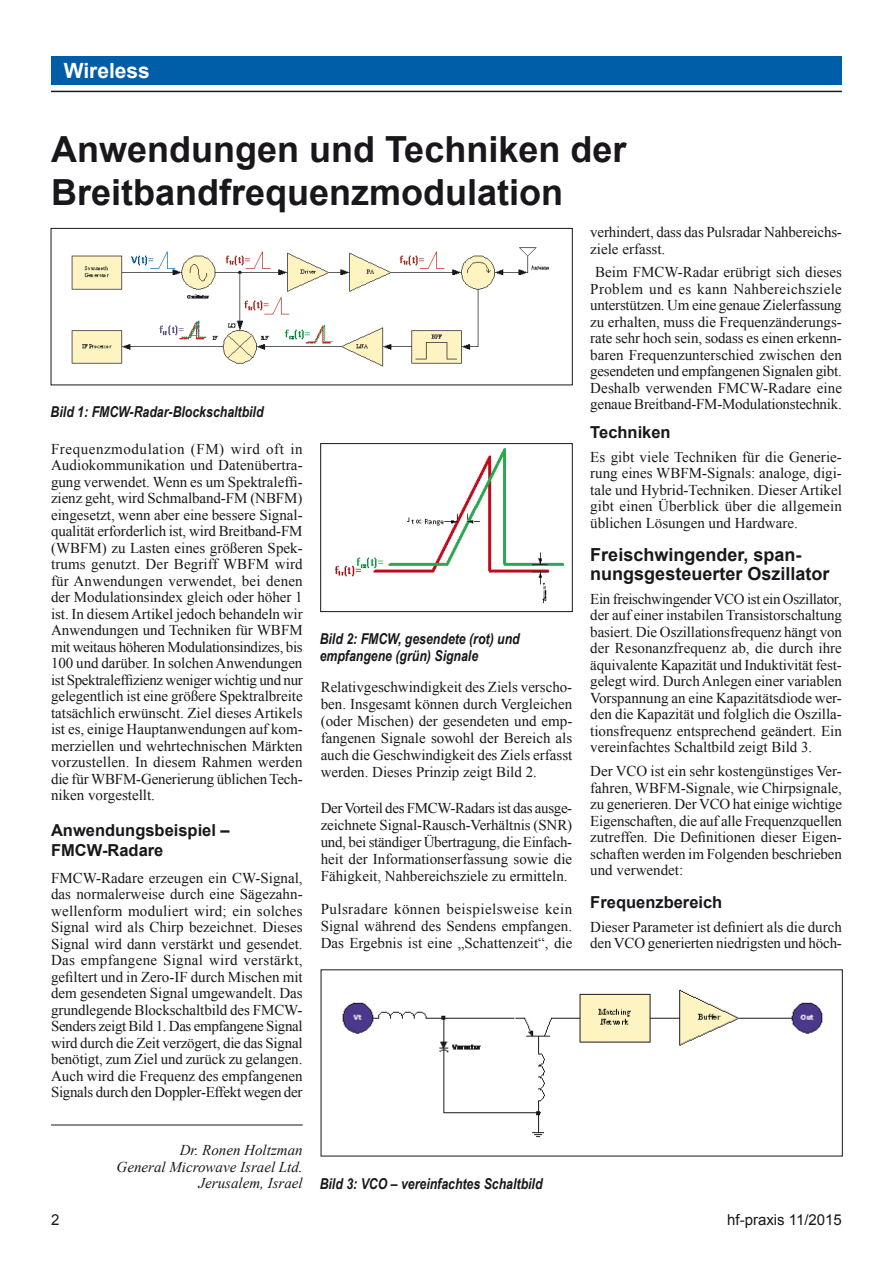
<style>
.page{position:relative;width:893px;height:1263px;background:#fff}
.page>*{position:absolute;margin:0;border:0;box-sizing:border-box;transform-origin:0 0}
.t1{font:700 36px/43.2px "Arial";color:#1a171c}
.t2{font:700 21px "Arial";color:#fff}
.t3{font:700 18px/19.5px "Arial";color:#1a171c}
.t4{font:700 16.5px/19.5px "Arial";color:#1a171c}
.t5{font:15px/16.5px "Times New Roman";color:#1a171c;text-align:justify}
.t6{font:italic 700 15px/16.5px "Arial Narrow";color:#1a171c}
.t7{font:italic 15px/16.5px "Times New Roman";color:#1a171c;text-align:right}
.t8{font:15px "Arial";color:#1a171c}
</style>
<div class="page">
<hr style="left:51px;top:91px;width:791px;height:1px;background:#1a171c">
<div style="left:51px;top:56px;width:791px;height:29px;background:#005da8"></div>
<hr style="left:51px;top:1124px;width:252px;height:1px;background:#1a171c">
<img style="left:71px;top:247px;width:479px;height:120px">
<div style="left:51px;top:228px;width:522px;height:157px;border:1px solid #1a171c"></div>
<img style="left:334px;top:448px;width:231px;height:156px">
<div style="left:320px;top:443px;width:253px;height:169px;border:1px solid #1a171c"></div>
<img style="left:342px;top:989px;width:481px;height:149px">
<h2 class="t2" style="left:64px;top:56px;width:88px">Wireless</h2>
<h1 class="t1" style="left:51px;top:129px;width:577px">Anwendungen und Techniken der<br>Breitbandfrequenzmodulation</h1>
<p class="t6" style="left:51px;top:403px;width:214px">Bild 1: FMCW-Radar-Blockschaltbild</p>
<p class="t5" style="left:51px;top:440px;width:253px">Frequenzmodulation (FM) wird oft in Audiokommunikation und Datenübertra&shy;gung verwendet. Wenn es um Spektraleffi&shy;zienz geht, wird Schmalband-FM (NBFM) eingesetzt, wenn aber eine bessere Signal&shy;qualität erforderlich ist, wird Breitband-FM (WBFM) zu Lasten eines größeren Spek&shy;trums genutzt. Der Begriff WBFM wird für Anwendungen verwendet, bei denen der Modulationsindex gleich oder höher 1 ist. In diesem Artikel jedoch behandeln wir Anwendungen und Techniken für WBFM mit weitaus höheren Modulationsindizes, bis 100 und darüber. In solchen Anwendungen ist Spektraleffizienz weniger wichtig und nur gelegentlich ist eine größere Spektralbreite tatsächlich erwünscht. Ziel dieses Artikels ist es, einige Hauptanwendungen auf kom&shy;merziellen und wehrtechnischen Märkten vorzustellen. In diesem Rahmen werden die für WBFM-Generierung üblichen Tech&shy;niken vorgestellt.</p>
<p class="t4" style="left:51px;top:821px;width:180px">Anwendungsbeispiel –<br>FMCW-Radare</p>
<p class="t5" style="left:51px;top:869px;width:253px">FMCW-Radare erzeugen ein CW-Signal, das normalerweise durch eine Sägezahn&shy;wellenform moduliert wird; ein solches Signal wird als Chirp bezeichnet. Dieses Signal wird dann verstärkt und gesendet.<br>Das empfangene Signal wird verstärkt, gefiltert und in Zero-IF durch Mischen mit dem gesendeten Signal umgewandelt. Das grundlegende Blockschaltbild des FMCW-Senders zeigt Bild 1. Das empfangene Signal wird durch die Zeit verzögert, die das Signal benötigt, zum Ziel und zurück zu gelangen.<br>Auch wird die Frequenz des empfangenen Signals durch den Doppler-Effekt wegen der</p>
<p class="t6" style="left:320px;top:630px;width:202px">Bild 2: FMCW, gesendete (rot) und empfangene (grün) Signale</p>
<p class="t5" style="left:321px;top:679px;width:253px">Relativgeschwindigkeit des Ziels verscho&shy;ben. Insgesamt können durch Vergleichen (oder Mischen) der gesendeten und emp&shy;fangenen Signale sowohl der Bereich als auch die Geschwindigkeit des Ziels erfasst werden. Dieses Prinzip zeigt Bild 2.</p>
<p class="t5" style="left:321px;top:799px;width:253px">Der Vorteil des FMCW-Radars ist das ausge&shy;zeichnete Signal-Rausch-Verhältnis (SNR) und, bei ständiger Übertragung, die Einfach&shy;heit der Informationserfassung sowie die Fähigkeit, Nahbereichsziele zu ermitteln.</p>
<p class="t5" style="left:321px;top:901px;width:253px">Pulsradare können beispielsweise kein Signal während des Sendens empfangen.<br>Das Ergebnis ist eine „Schattenzeit“, die</p>
<p class="t7" style="left:117px;top:1141px;width:188px">Dr. Ronen Holtzman<br>General Microwave Israel Ltd.<br>Jerusalem, Israel</p>
<p class="t6" style="left:320px;top:1174px;width:224px">Bild 3: VCO – vereinfachtes Schaltbild</p>
<p class="t5" style="left:590px;top:224px;width:253px">verhindert, dass das Pulsradar Nahbereichs&shy;ziele erfasst.</p>
<p class="t5" style="left:590px;top:264px;width:253px;text-align:center">Beim FMCW-Radar erübrigt sich dieses Problem und es kann Nahbereichsziele unterstützen. Um eine genaue Zielerfassung zu erhalten, muss die Frequenzänderungs&shy;rate sehr hoch sein, sodass es einen erkenn&shy;baren Frequenzunterschied zwischen den gesendeten und empfangenen Signalen gibt.<br>Deshalb verwenden FMCW-Radare eine genaue Breitband-FM-Modulationstechnik.</p>
<p class="t4" style="left:590px;top:423px;width:82px">Techniken</p>
<p class="t5" style="left:590px;top:448px;width:253px">Es gibt viele Techniken für die Generie&shy;rung eines WBFM-Signals: analoge, digi&shy;tale und Hybrid-Techniken. Dieser Artikel gibt einen Überblick über die allgemein üblichen Lösungen und Hardware.</p>
<p class="t3" style="left:590px;top:545px;width:241px">Freischwingender, span&shy;nungsgesteuerter Oszillator</p>
<p class="t5" style="left:590px;top:590px;width:253px">Ein freischwingender VCO ist ein Oszillator, der auf einer instabilen Transistorschaltung basiert. Die Oszillationsfrequenz hängt von der Resonanzfrequenz ab, die durch ihre äquivalente Kapazität und Induktivität fest&shy;gelegt wird. Durch Anlegen einer variablen Vorspannung an eine Kapazitätsdiode wer&shy;den die Kapazität und folglich die Oszilla&shy;tionsfrequenz entsprechend geändert. Ein vereinfachtes Schaltbild zeigt Bild 3.</p>
<p class="t5" style="left:590px;top:763px;width:253px">Der VCO ist ein sehr kostengünstiges Ver&shy;fahren, WBFM-Signale, wie Chirpsignale, zu generieren. Der VCO hat einige wichtige Eigenschaften, die auf alle Frequenzquellen zutreffen. Die Definitionen dieser Eigen&shy;schaften werden im Folgenden beschrieben und verwendet:</p>
<p class="t4" style="left:590px;top:893px;width:134px">Frequenzbereich</p>
<p class="t5" style="left:590px;top:918px;width:253px">Dieser Parameter ist definiert als die durch den VCO generierten niedrigsten und höch-</p>
<p class="t8" style="left:51px;top:1209px;width:10px">2</p>
<p class="t8" style="left:727px;top:1209px;width:116px">hf-praxis 11/2015</p>
</div>
